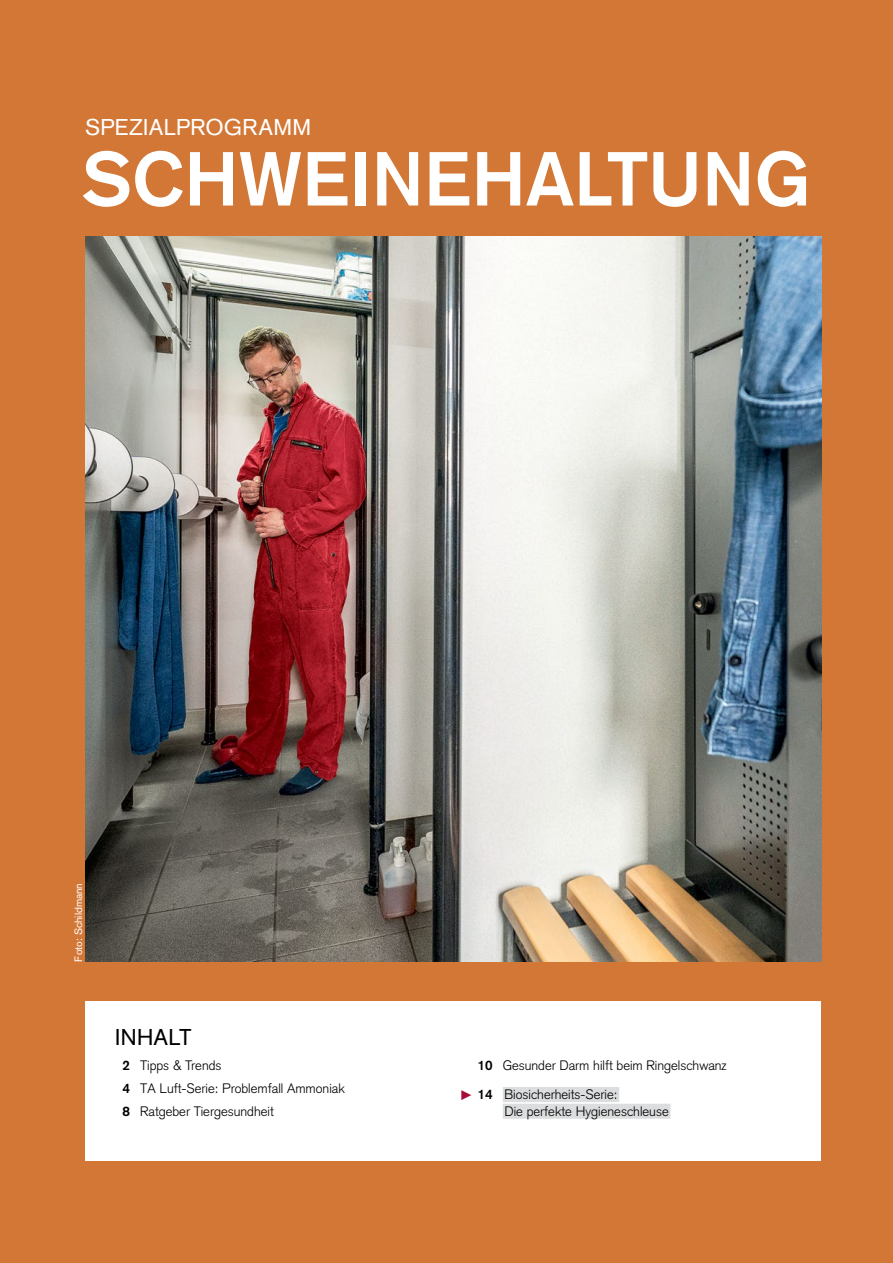
<style>
.page{position:relative;width:893px;height:1263px;background:#d27735}
.page>*{position:absolute;margin:0;border:0;box-sizing:border-box;transform-origin:0 0}
.t1{font:700 75px "Basic Commercial LT Pro";letter-spacing:.015em;color:#fff}
.t2{font:22.5px "Basic Commercial LT Pro";letter-spacing:.01em;color:#fff}
.GT_Innentitel_Inhalt{font:22.5px "Basic Commercial LT Pro";letter-spacing:.01em;color:#000}
.GT_Innentitel_Inhaltangabe{font:300 13.5px/16.6px "Basic Commercial LT Pro";color:#000}
.GT_Bildnachweis{font:10.5px "Basic Commercial LT Pro";color:#fff}
.s1{font-weight:700}
.s2{color:#a80c37}
</style>
<div class="page">
<img style="left:86px;top:236px;width:735px;height:725px">
<div style="left:85px;top:1001px;width:736px;height:160px;background:#fff"></div>
<div style="left:503px;top:1087px;width:116px;height:15px;background:#dcddde"></div>
<div style="left:503px;top:1104px;width:167px;height:15px;background:#dcddde"></div>
<p class="t2" style="left:85px;top:114px;width:228px">SPEZIALPROGRAMM</p>
<p class="t1" style="left:83px;top:135px;width:729px">SCHWEINEHALTUNG</p>
<p class="GT_Bildnachweis" style="left:72px;top:962px;width:80px;rotate:-90deg">Foto: Schildmann</p>
<p class="GT_Innentitel_Inhalt" style="left:115px;top:1024px;width:78px">INHALT</p>
<p class="GT_Innentitel_Inhaltangabe" style="left:123px;top:1057px;width:101px"><span class="s1">2</span> Tipps &amp; Trends</p>
<p class="GT_Innentitel_Inhaltangabe" style="left:123px;top:1080px;width:224px"><span class="s1">4</span> TA Luft-Serie: Problemfall Ammoniak</p>
<p class="GT_Innentitel_Inhaltangabe" style="left:123px;top:1103px;width:153px"><span class="s1">8</span> Ratgeber Tiergesundheit</p>
<p class="GT_Innentitel_Inhaltangabe" style="left:477px;top:1057px;width:251px"><span class="s1">10</span> Gesunder Darm hilft beim Ringelschwanz</p>
<p class="GT_Innentitel_Inhaltangabe" style="left:504px;top:1086px;width:166px;text-indent:-44px"><span class="s2">▶</span> <span class="s1">14</span> Biosicherheits-Serie:<br>Die perfekte Hygieneschleuse</p>
</div>
